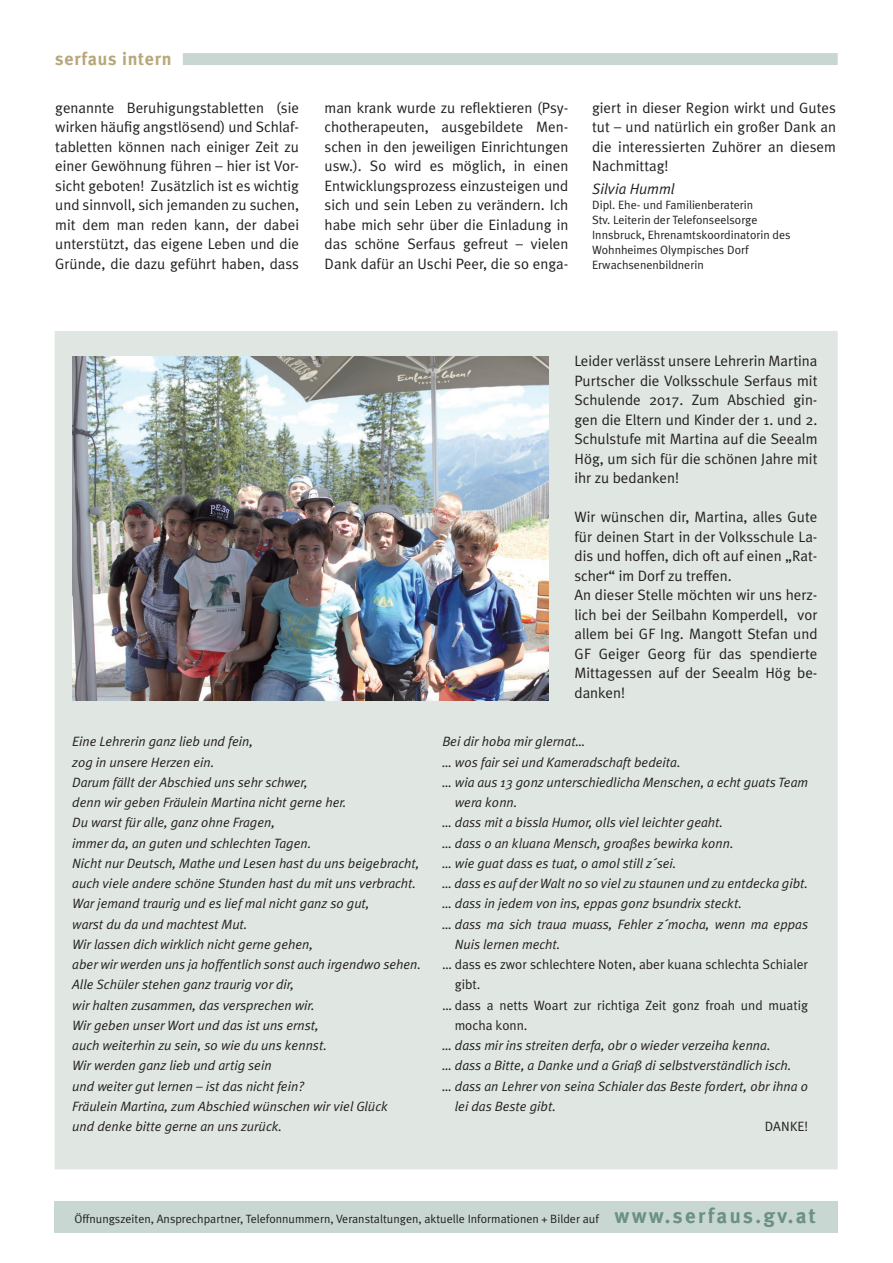
<style>
.page{position:relative;width:893px;height:1263px;background:#fff}
.page>*{position:absolute;margin:0;border:0;box-sizing:border-box;transform-origin:0 0}
.t1{font:700 18px "Meta Plus";letter-spacing:.04em;color:#b8a779}
.t2{font:15px/19.5px "Meta Plus Normal";color:#231f20;text-align:justify}
.t3{font:italic 15px "Meta Plus Normal";color:#231f20}
.t4{font:italic 13.5px/20.2px "Meta Plus Normal";color:#231f20}
.t5{font:13.5px "Meta Plus Normal";color:#231f20}
.t6{font:12px/15px "Meta Plus Normal";color:#231f20}
.s1{font-family:"Meta Plus";font-weight:700;font-size:21px;color:#6b9182}
</style>
<div class="page">
<div style="left:183px;top:53px;width:655px;height:12px;background:#c8d7d1"></div>
<div style="left:54px;top:1202px;width:783px;height:31px;background:#c8d7d1"></div>
<div style="left:55px;top:331px;width:783px;height:838px;background:#e0e7e2"></div>
<img style="left:72px;top:356px;width:476px;height:344px">
<h1 class="t1" style="left:55px;top:48px;width:118px">serfaus intern</h1>
<p class="t2" style="left:55px;top:97px;width:245px">genannte Beruhigungstabletten (sie wirken häufig angstlösend) und Schlaf&shy;tabletten können nach einiger Zeit zu einer Gewöhnung führen – hier ist Vor&shy;sicht geboten! Zusätzlich ist es wichtig und sinnvoll, sich jemanden zu suchen, mit dem man reden kann, der dabei unterstützt, das eigene Leben und die Gründe, die dazu geführt haben, dass</p>
<p class="t2" style="left:325px;top:97px;width:245px">man krank wurde zu reflektieren (Psy&shy;chotherapeuten, ausgebildete Men&shy;schen in den jeweiligen Einrichtungen usw.). So wird es möglich, in einen Entwicklungsprozess einzusteigen und sich und sein Leben zu verändern. Ich habe mich sehr über die Einladung in das schöne Serfaus gefreut – vielen Dank dafür an Uschi Peer, die so enga-</p>
<p class="t2" style="left:592px;top:97px;width:245px">giert in dieser Region wirkt und Gutes tut – und natürlich ein großer Dank an die interessierten Zuhörer an diesem Nachmittag!</p>
<p class="t3" style="left:592px;top:180px;width:84px">Silvia Humml</p>
<p class="t6" style="left:592px;top:197px;width:200px">Dipl. Ehe- und Familienberaterin<br>Stv. Leiterin der Telefonseelsorge Innsbruck, Ehrenamtskoordinatorin des Wohnheimes Olympisches Dorf Erwachsenenbildnerin</p>
<p class="t2" style="left:574px;top:351px;width:245px">Leider verlässt unsere Lehrerin Martina Purtscher die Volksschule Serfaus mit Schulende 2017. Zum Abschied gin&shy;gen die Eltern und Kinder der 1. und 2.<br>Schulstufe mit Martina auf die Seealm Hög, um sich für die schönen Jahre mit ihr zu bedanken!</p>
<p class="t2" style="left:574px;top:507px;width:245px;text-align:left">Wir wünschen dir, Martina, alles Gute für deinen Start in der Volksschule La&shy;dis und hoffen, dich oft auf einen „Rat&shy;scher“ im Dorf zu treffen.<br>An dieser Stelle möchten wir uns herz&shy;lich bei der Seilbahn Komperdell, vor allem bei GF Ing. Mangott Stefan und<br>GF Geiger Georg für das spendierte<br>Mittagessen auf der Seealm Hög be&shy;danken!</p>
<p class="t4" style="left:72px;top:731px;width:350px">Eine Lehrerin ganz lieb und fein,<br>zog in unsere Herzen ein.<br>Darum fällt der Abschied uns sehr schwer,<br>denn wir geben Fräulein Martina nicht gerne her.<br>Du warst für alle, ganz ohne Fragen,<br>immer da, an guten und schlechten Tagen.<br>Nicht nur Deutsch, Mathe und Lesen hast du uns beigebracht, auch viele andere schöne Stunden hast du mit uns verbracht.<br>War jemand traurig und es lief mal nicht ganz so gut,<br>warst du da und machtest Mut.<br>Wir lassen dich wirklich nicht gerne gehen,<br>aber wir werden uns ja hoffentlich sonst auch irgendwo sehen.<br>Alle Schüler stehen ganz traurig vor dir,<br>wir halten zusammen, das versprechen wir.<br>Wir geben unser Wort und das ist uns ernst,<br>auch weiterhin zu sein, so wie du uns kennst.<br>Wir werden ganz lieb und artig sein<br>und weiter gut lernen – ist das nicht fein?<br>Fräulein Martina, zum Abschied wünschen wir viel Glück<br>und denke bitte gerne an uns zurück.</p>
<p class="t4" style="left:442px;top:731px;width:144px">Bei dir hoba mir glernat…</p>
<p class="t4" style="left:442px;top:752px;width:240px">… wos fair sei und Kameradschaft bedeita.</p>
<p class="t4" style="left:442px;top:772px;width:367px">… wia aus 13 gonz unterschiedlicha Menschen, a echt guats Team</p>
<p class="t4" style="left:455px;top:792px;width:64px">wera konn.</p>
<p class="t4" style="left:442px;top:812px;width:282px">… dass mit a bissla Humor, olls viel leichter geaht.</p>
<p class="t4" style="left:442px;top:833px;width:293px">… dass o an kluana Mensch, groaßes bewirka konn.</p>
<p class="t4" style="left:442px;top:853px;width:236px">… wie guat dass es tuat, o amol still z´sei.</p>
<p class="t4" style="left:442px;top:873px;width:367px">… dass es auf der Walt no so viel zu staunen und zu entdecka gibt.</p>
<p class="t4" style="left:442px;top:893px;width:301px">… dass in jedem von ins, eppas gonz bsundrix steckt.</p>
<p class="t4" style="left:442px;top:914px;width:367px">… dass ma sich traua muass, Fehler z´mocha, wenn ma eppas</p>
<p class="t4" style="left:455px;top:934px;width:107px">Nuis lernen mecht.</p>
<p class="t5" style="left:442px;top:957px;width:367px">… dass es zwor schlechtere Noten, aber kuana schlechta Schialer</p>
<p class="t5" style="left:455px;top:977px;width:27px">gibt.</p>
<p class="t5" style="left:442px;top:997px;width:367px">… dass a netts Woart zur richtiga Zeit gonz froah und muatig</p>
<p class="t5" style="left:455px;top:1017px;width:74px">mocha konn.</p>
<p class="t4" style="left:442px;top:1035px;width:330px">… dass mir ins streiten derfa, obr o wieder verzeiha kenna.</p>
<p class="t4" style="left:442px;top:1055px;width:350px">… dass a Bitte, a Danke und a Griaß di selbstverständlich isch.</p>
<p class="t4" style="left:442px;top:1076px;width:367px">… dass an Lehrer von seina Schialer das Beste fordert, obr ihna o</p>
<p class="t4" style="left:455px;top:1096px;width:103px">lei das Beste gibt.</p>
<p class="t5" style="left:765px;top:1119px;width:45px">DANKE!</p>
<p class="t6" style="left:74px;top:1211px;width:743px">Öffnungszeiten, Ansprechpartner, Telefonnummern, Veranstaltungen, aktuelle Informationen + Bilder auf <span class="s1">www.serfaus.gv.at</span></p>
</div>
